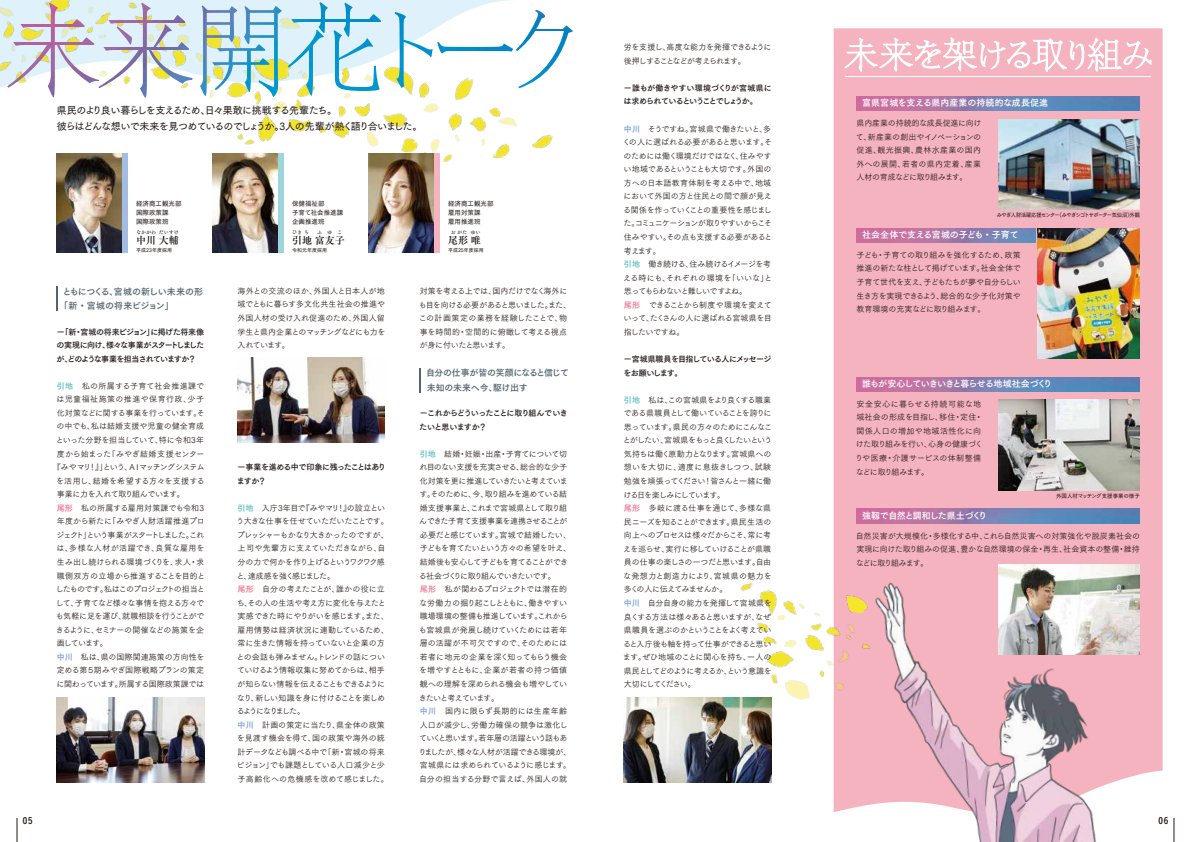
<style>
.page{position:relative;width:1191px;height:842px;background:#fff}
.page>*{position:absolute;margin:0;border:0;box-sizing:border-box;transform-origin:0 0}
.t1{font:10px/16px "Tsuku Go Pro D";letter-spacing:-.085em;color:#221815}
.t2{font:10px "Tsuku A Old Min Pr 6 N B";color:#221815}
.t3{font:9px/14.5px "Tsuku Go Pro B";letter-spacing:-.02em;color:#51656f}
.t4{font:9px "Tsuku Go Pro B";letter-spacing:-.08em;color:#fff}
.t5{font:9px "Tsuku Go Pro B";letter-spacing:.01em;color:#fff}
.t6{font:9px "Tsuku Go Pro B";letter-spacing:-.01em;color:#fff}
.t7{font:9px "Tsuku Go Pro B";letter-spacing:-.06em;color:#fff}
.t8{font:9px "Koburina Go Std N W6";color:#221815}
.t9{font:8px/13.6px "Tsuku Go Pro R";letter-spacing:-.035em;color:#221815;text-align:justify}
.t10{font:8px/13.6px "Tsuku Go Pro R";letter-spacing:-.06em;color:#221815}
.t11{font:8px/13.6px "Tsuku Go Pro B";letter-spacing:-.075em;color:#221815}
.t12{font:8px/13.6px "Tsuku Go Pro R";letter-spacing:.015em;color:#221815}
.t13{font:8px "Tsuku Go Pro R";color:#221815}
.t14{font:8px/13.6px "Tsuku Go Pro R";letter-spacing:-.09em;color:#221815}
.t15{font:8px/13.6px "Tsuku Go Pro B";letter-spacing:-.05em;color:#221815}
.t16{font:8px "Tsuku Go Pro R";letter-spacing:-.12em;color:#221815}
.t17{font:8px "Tsuku Go Pro R";letter-spacing:-.135em;color:#221815}
.t18{font:8px "Tsuku Go Pro R";letter-spacing:-.11em;color:#221815}
.t19{font:8px "Tsuku Go Pro R";letter-spacing:.005em;color:#221815}
.t20{font:8px "Tsuku Go Pro R";letter-spacing:.025em;color:#221815}
.t21{font:8px "Tsuku Go Pro R";letter-spacing:-.005em;color:#221815}
.t22{font:8px "Tsuku Go Pro R";letter-spacing:.01em;color:#221815}
.t23{font:8px "Tsuku Go Pro R";letter-spacing:.03em;color:#221815}
.t24{font:8px "Tsuku Go Pro R";letter-spacing:.06em;color:#221815}
.t25{font:6.5px/9px "Tsuku Go Pro D";color:#221815}
.t26{font:5.5px "Tsuku Go Pro D";letter-spacing:-.085em;color:#221815;scale:.95 1}
.t27{font:5.5px "Tsuku Go Pro D";color:#221815}
.t28{font:5px "Tsuku Go Pro D";color:#221815}
.t29{font:5px "Tsuku A Old Min Pr 6 N B";color:#221815}
.s1{font-family:"Tsuku Go Pro E";color:#73c6c8}
.s2{font-family:"Tsuku Go Pro E";color:#ee869d}
.s3{font-family:"Tsuku Go Pro E";color:#88abda}
</style>
<div class="page">
<div style="left:833px;top:28px;width:329px;height:784px;background:#f4b3bf"></div>
<img style="left:0;top:0;width:573px;height:175px">
<img style="left:740px;top:579px;width:134px;height:127px">
<img style="left:213px;top:153px;width:65px;height:99px">
<img style="left:874px;top:575px;width:253px;height:267px">
<svg style="left:17px;top:818px;width:1px;height:24px"></svg>
<svg style="left:1173px;top:818px;width:1px;height:24px"></svg>
<img style="left:998px;top:119px;width:142px;height:91px">
<img style="left:237px;top:357px;width:148px;height:85px">
<img style="left:57px;top:697px;width:147px;height:85px">
<img style="left:624px;top:697px;width:147px;height:85px">
<img style="left:7px;top:2px;width:374px;height:96px">
<svg style="left:844px;top:38px;width:307px;height:34px;background:#f6c4cd"></svg>
<img style="left:57px;top:153px;width:65px;height:99px">
<img style="left:368px;top:153px;width:66px;height:99px">
<div style="left:122px;top:153px;width:6px;height:99px;background:#a3bce2"></div>
<div style="left:278px;top:153px;width:5px;height:99px;background:#9cd5db"></div>
<div style="left:434px;top:153px;width:5px;height:99px;background:#f4b3bf"></div>
<hr style="left:845px;top:76px;width:306px;height:1px;background:#fff">
<img style="left:856px;top:96px;width:284px;height:15px">
<img style="left:1037px;top:228px;width:103px;height:131px">
<img style="left:998px;top:564px;width:142px;height:91px">
<img style="left:856px;top:228px;width:179px;height:14px">
<img style="left:998px;top:400px;width:141px;height:90px">
<img style="left:856px;top:377px;width:284px;height:14px">
<img style="left:856px;top:509px;width:284px;height:14px">
<img style="left:843px;top:592px;width:29px;height:23px">
<svg style="left:57px;top:287px;width:1px;height:24px"></svg>
<svg style="left:420px;top:369px;width:1px;height:24px"></svg>
<p class="t1" style="left:57px;top:101px;width:367px">県民のより良い暮らしを支えるため、日々果敢に挑戦する先輩たち。<br>彼らはどんな想いで未来を見つめているのでしょうか。3人の先輩が熱く語り合いました。</p>
<p class="t25" style="left:136px;top:198px;width:47px">経済商工観光部国際政策課<br>国際政策班</p>
<p class="t29" style="left:136px;top:227px;width:44px">なかがわ だいすけ</p>
<p class="t2" style="left:136px;top:231px;width:44px">中川 大輔</p>
<p class="t28" style="left:136px;top:246px;width:37px">平成23年度採用</p>
<p class="t25" style="left:292px;top:198px;width:53px">保健福祉部<br>子育て社会推進課企画推進班</p>
<p class="t29" style="left:292px;top:227px;width:52px">ひき ち　 ふ　ゆ　こ</p>
<p class="t2" style="left:292px;top:231px;width:54px">引地 富友子</p>
<p class="t28" style="left:292px;top:246px;width:36px">令和元年度採用</p>
<p class="t25" style="left:448px;top:198px;width:47px">経済商工観光部雇用対策課<br>雇用推進班</p>
<p class="t29" style="left:451px;top:227px;width:31px">お がた ゆい</p>
<p class="t2" style="left:448px;top:231px;width:34px">尾形 唯</p>
<p class="t28" style="left:448px;top:246px;width:37px">平成25年度採用</p>
<p class="t3" style="left:59px;top:283px;width:145px;text-indent:3px">ともにつくる、宮城の新しい未来の形「新・宮城の将来ビジョン」</p>
<p class="t11" style="left:57px;top:324px;width:149px;text-align:justify">ー「新・宮城の将来ビジョン」に掲げた将来像の実現に向け、様々な事業がスタートしましたが、どのような事業を担当されていますか？</p>
<p class="t23" style="left:57px;top:379px;width:149px"><span class="s1">引地　</span>私の所属する子育て社会推進課で</p>
<p class="t24" style="left:56px;top:393px;width:149px">は児童福祉施策の推進や保育行政、少子</p>
<p class="t9" style="left:57px;top:405px;width:150px">化対策などに関する事業を行っています。そ</p>
<p class="t19" style="left:56px;top:420px;width:149px">の中でも、私は結婚支援や児童の健全育成</p>
<p class="t9" style="left:56px;top:432px;width:150px">といった分野を担当していて、特に令和3年</p>
<p class="t9" style="left:57px;top:446px;width:149px">度から始まった「みやぎ結婚支援センター</p>
<p class="t16" style="left:53px;top:460px;width:154px">『みやマリ！』」という、ＡＩマッチングシステム</p>
<p class="t12" style="left:56px;top:473px;width:150px">を活用し、結婚を希望する方々を支援する</p>
<p class="t9" style="left:57px;top:486px;width:130px">事業に力を入れて取り組んでいます。</p>
<p class="t13" style="left:57px;top:501px;width:149px"><span class="s2">尾形　</span>私の所属する雇用対策課でも令和3</p>
<p class="t13" style="left:57px;top:515px;width:150px">年度から新たに「みやぎ人財活躍推進プロ</p>
<p class="t17" style="left:56px;top:528px;width:149px">ジェクト」という事業がスタートしました。これ</p>
<p class="t20" style="left:56px;top:542px;width:150px">は、多様な人材が活躍でき、良質な雇用を</p>
<p class="t9" style="left:57px;top:554px;width:149px">生み出し続けられる環境づくりを、求人・求</p>
<p class="t21" style="left:57px;top:569px;width:150px">職側双方の立場から推進することを目的と</p>
<p class="t18" style="left:56px;top:582px;width:151px">したものです。私はこのプロジェクトの担当と</p>
<p class="t9" style="left:56px;top:595px;width:150px">して、子育てなど様々な事情を抱える方々で</p>
<p class="t9" style="left:56px;top:608px;width:150px">も気軽に足を運び、就職相談を行うことがで</p>
<p class="t9" style="left:56px;top:622px;width:150px">きるように、セミナーの開催などの施策を企</p>
<p class="t9" style="left:57px;top:636px;width:53px">画しています。</p>
<p class="t22" style="left:57px;top:650px;width:149px"><span class="s3">中川　</span>私は、県の国際関連施策の方向性を</p>
<p class="t9" style="left:57px;top:663px;width:149px">定める第５期みやぎ国際戦略プランの策定</p>
<p class="t9" style="left:56px;top:676px;width:149px">に関わっています。所属する国際政策課では</p>
<p class="t9" style="left:237px;top:283px;width:149px">海外との交流のほか、外国人と日本人が地域でともに暮らす多文化共生社会の推進や外国人材の受け入れ促進のため、外国人留学生と県内企業とのマッチングなどにも力を入れています。</p>
<p class="t15" style="left:237px;top:459px;width:151px">ー事業を進める中で印象に残ったことはありますか？</p>
<p class="t9" style="left:236px;top:500px;width:154px;text-align:left"><span class="s1">引地　</span>入庁3年目で『みやマリ！』の設立という大きな仕事を任せていただいたことです。プレッシャーもかなり大きかったのですが、上司や先輩方に支えていただきながら、自分の力で何かを作り上げるというワクワク感と、達成感を強く感じました。<br><span class="s2">尾形　</span>自分の考えたことが、誰かの役に立ち、その人の生活や考え方に変化を与えたと実感できた時にやりがいを感じます。また、雇用情勢は経済状況に連動しているため、常に生きた情報を持っていないと企業の方との会話も弾みません。トレンドの話についていけるよう情報収集に努めてからは、相手が知らない情報を伝えることもできるようになり、新しい知識を身に付けることを楽しめるようになりました。<br><span class="s3">中川　</span>計画の策定に当たり、県全体の政策を見渡す機会を得て、国の政策や海外の統計データなども調べる中で「新・宮城の将来ビジョン」でも課題としている人口減少と少子高齢化への危機感を改めて感じました。</p>
<p class="t9" style="left:419px;top:283px;width:154px;text-align:left">対策を考える上では、国内だけでなく海外にも目を向ける必要があると思いました。また、この計画策定の業務を経験したことで、物事を時間的・空間的に俯瞰して考える視点が身に付いたと思います。</p>
<p class="t3" style="left:426px;top:365px;width:144px">自分の仕事が皆の笑顔になると信じて未知の未来へ今、駆け出す</p>
<p class="t11" style="left:419px;top:405px;width:150px">ーこれからどういったことに取り組んでいきたいと思いますか？</p>
<p class="t9" style="left:418px;top:446px;width:154px;text-align:left"><span class="s1">引地　</span>結婚・妊娠・出産・子育てについて切れ目のない支援を充実させる、総合的な少子化対策を更に推進していきたいと考えています。そのために、今、取り組みを進めている結婚支援事業と、これまで宮城県として取り組んできた子育て支援事業を連携させることが必要だと感じています。宮城で結婚したい、子どもを育てたいという方々の希望を叶え、結婚後も安心して子どもを育てることができる社会づくりに取り組んでいきたいです。<br><span class="s2">尾形　</span>私が関わるプロジェクトでは潜在的な労働力の掘り起こしとともに、働きやすい職場環境の整備も推進しています。これからも宮城県が発展し続けていくためには若年層の活躍が不可欠ですので、そのためには若者に地元の企業を深く知ってもらう機会を増やすとともに、企業が若者の持つ価値観への理解を深められる機会も増やしていきたいと考えています。<br><span class="s3">中川　</span>国内に限らず長期的には生産年齢人口が減少し、労働力確保の競争は激化していくと思います。若年層の活躍という話もありましたが、様々な人材が活躍できる環境が、宮城県には求められているように感じます。自分の担当する分野で言えば、外国人の就</p>
<p class="t14" style="left:624px;top:40px;width:149px">労を支援し、高度な能力を発揮できるように後押しすることなどが考えられます。</p>
<p class="t11" style="left:623px;top:80px;width:150px">ー誰もが働きやすい環境づくりが宮城県には求められているということでしょうか。</p>
<p class="t9" style="left:622px;top:121px;width:151px;text-align:left"><span class="s3">中川　</span>そうですね。宮城県で働きたいと、多くの人に選ばれる必要があると思います。そのためには働く環境だけではなく、住みやすい地域であるということも大切です。外国の方への日本語教育体制を考える中で、地域において外国の方と住民との間で顔が見える関係を作っていくことの重要性を感じました。コミュニケーションが取りやすいからこそ住みやすい。その点も支援する必要があると考えます。<br><span class="s1">引地　</span>働き続ける、住み続けるイメージを考える時にも、それぞれの環境を「いいな」と思ってもらわないと難しいですよね。<br><span class="s2">尾形　</span>できることから制度や環境を変えていって、たくさんの人に選ばれる宮城県を目指したいですね。</p>
<p class="t11" style="left:623px;top:351px;width:150px">ー宮城県職員を目指している人にメッセージをお願いします。</p>
<p class="t10" style="left:623px;top:392px;width:151px"><span class="s1">引地　</span>私は、この宮城県をより良くする職業である県職員として働いていることを誇りに思っています。県民の方々のためにこんなことがしたい、宮城県をもっと良くしたいという気持ちは働く原動力となります。宮城県への想いを大切に、適度に息抜きしつつ、試験勉強を頑張ってください！皆さんと一緒に働ける日を楽しみにしています。<br><span class="s2">尾形　</span>多岐に渡る仕事を通じて、多様な県民ニーズを知ることができます。県民生活の向上へのプロセスは様々だからこそ、常に考えを巡らせ、実行に移していけることが県職員の仕事の楽しさの一つだと思います。自由な発想力と創造力により、宮城県の魅力を多くの人に伝えてみませんか。<br><span class="s3">中川　</span>自分自身の能力を発揮して宮城県を良くする方法は様々あると思いますが、なぜ県職員を選ぶのかということをよく考えていると入庁後も軸を持って仕事ができると思います。ぜひ地域のことに関心を持ち、一人の県民としてどのように考えるか、という意識を大切にしてください。</p>
<p class="t5" style="left:862px;top:95px;width:188px">富県宮城を支える県内産業の持続的な成長促進</p>
<p class="t9" style="left:856px;top:115px;width:127px">県内産業の持続的な成長促進に向けて、新産業の創出やイノベーションの促進、観光振興、農林水産業の国内外への展開、若者の県内定着、産業人材の育成などに取り組みます。</p>
<p class="t26" style="left:996px;top:211px;width:152px">みやぎ人財活躍応援センター（みやぎシゴトサポーター気仙沼）外観</p>
<p class="t6" style="left:862px;top:227px;width:158px">社会全体で支える宮城の子ども・子育て</p>
<p class="t9" style="left:856px;top:247px;width:166px">子ども・子育ての取り組みを強化するため、政策推進の新たな柱として掲げています。社会全体で子育て世代を支え、子どもたちが夢や自分らしい生き方を実現できるよう、総合的な少子化対策や教育環境の充実などに取り組みます。</p>
<p class="t4" style="left:862px;top:376px;width:192px">誰もが安心していきいきと暮らせる地域社会づくり</p>
<p class="t12" style="left:855px;top:396px;width:129px">安全安心に暮らせる持続可能な地域社会の形成を目指し、移住・定住・関係人口の増加や地域活性化に向けた取り組みを行い、心身の健康づくりや医療・介護サービスの体制整備などに取り組みます。</p>
<p class="t7" style="left:862px;top:508px;width:127px">強靱で自然と調和した県土づくり</p>
<p class="t9" style="left:856px;top:528px;width:286px">自然災害が大規模化・多様化する中、これら自然災害への対策強化や脱炭素社会の実現に向けた取り組みの促進、豊かな自然環境の保全・再生、社会資本の整備・維持などに取り組みます。</p>
<p class="t27" style="left:1056px;top:491px;width:85px">外国人材マッチング支援事業の様子</p>
<p class="t8" style="left:23px;top:814px;width:11px">05</p>
<p class="t8" style="left:1158px;top:814px;width:11px">06</p>
</div>
